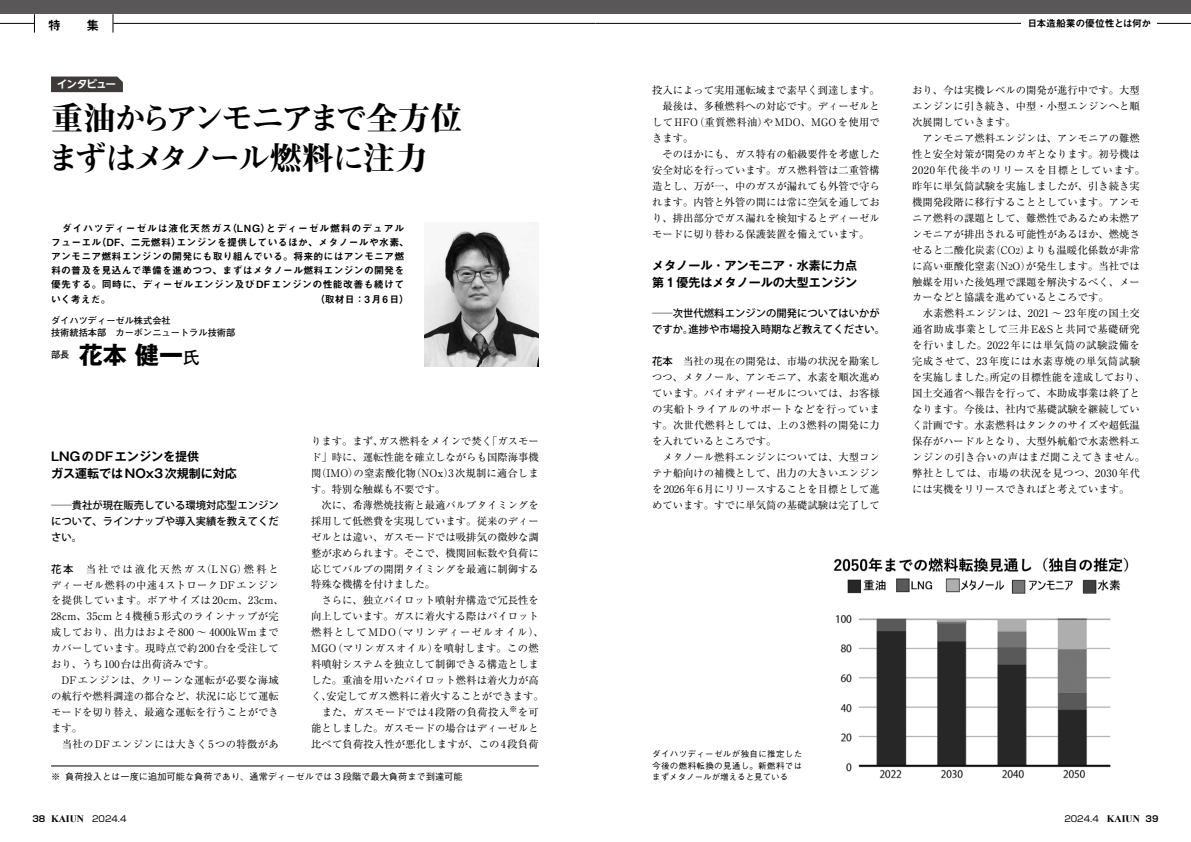
<style>
.page{position:relative;width:1191px;height:842px;background:#fff}
.page>*{position:absolute;margin:0;border:0;box-sizing:border-box;transform-origin:0 0}
.t1{font:32.2px/39.7px "Midashi Min Pr 6 N MA31";letter-spacing:-.08em;color:#000}
.t2{font:700 24.1px "Gothic MB101 Pr 6 N";color:#000}
.t3{font:12.8px "Midashi Go Pr 6 N MB31";color:#000}
.t4{font:700 12px/17px "Gothic MB101 Pr 6 N De";color:#000}
.t5{font:700 10.6px "UD Shin Go NT Pro De";letter-spacing:-.085em;color:#fff}
.t6{font:10.3px/15.9px "Ryumin Pr 6 N";color:#000}
.t7{font:10.3px/15.9px "Ryumin Pr 6 N";letter-spacing:.025em;color:#000}
.t8{font:500 10.3px/15.9px "Koz Go Pr 6 N";color:#000;text-align:justify}
.t9{font:9.9px/14.2px "Midashi Go Pr 6 N MB31";letter-spacing:.02em;color:#000}
.t10{font:9.9px "Midashi Go Pr 6 N MB31";letter-spacing:-.03em;color:#000}
.t11{font:500 9.2px "Gothic BBB Pr 6 N";color:#000}
.t12{font:700 9.2px/12.1px "Futo Go B101 Pro";color:#000}
.t13{font:500 8.5px/11.3px "Gothic BBB Pr 6 N";letter-spacing:.04em;color:#000;text-align:justify}
.t14{font:8.5px "Shin Go Pr 6 N";color:#000}
.s1{font-family:"Futo Go B101 Pro";font-size:17px}
.s2{font-family:"Koz Go Pr 6 N";font-weight:500}
.s3{font-size:8.3px}
.s4{font-family:"Shin Go Pr 6 N De";font-weight:700}
.s5{font-family:"Times New Roman";font-weight:700;font-size:9.9px}
</style>
<div class="page">
<hr style="left:0;top:23px;width:34px;height:1px;background:#000">
<hr style="left:595px;top:23px;width:596px;height:1px;background:#000">
<svg style="left:34px;top:14px;width:1px;height:19px"></svg>
<svg style="left:113px;top:14px;width:1px;height:19px"></svg>
<hr style="left:113px;top:23px;width:482px;height:1px;background:#000">
<div style="left:0;top:0;width:595px;height:14px;background:#595757"></div>
<div style="left:595px;top:0;width:596px;height:14px;background:#595757"></div>
<div style="left:1021px;top:18px;width:136px;height:10px;background:#fff"></div>
<svg style="left:51px;top:77px;width:72px;height:15px"></svg>
<img style="left:425px;top:230px;width:114px;height:136px">
<hr style="left:51px;top:766px;width:488px;height:1px;background:#000">
<img style="left:833px;top:557px;width:296px;height:222px">
<p class="t3" style="left:48px;top:15px;width:14px">特</p>
<p class="t3" style="left:86px;top:15px;width:14px">集</p>
<p class="t10" style="left:1027px;top:15px;width:125px">日本造船業の優位性とは何か</p>
<p class="t5" style="left:57px;top:76px;width:61px">インタビュー</p>
<h1 class="t1" style="left:47px;top:98px;width:417px">重油からアンモニアまで全方位まずはメタノール燃料に注力</h1>
<p class="t9" style="left:51px;top:220px;width:360px">　ダイハツディーゼルは液化天然ガス（LNG）とディーゼル燃料のデュアルフューエル（DF、二元燃料）エンジンを提供しているほか、メタノールや水素、アンモニア燃料エンジンの開発にも取り組んでいる。将来的にはアンモニア燃料の普及を見込んで準備を進めつつ、まずはメタノール燃料エンジンの開発を優先する。同時に、ディーゼルエンジン及びDFエンジンの性能改善も続けていく考えだ。</p>
<p class="t9" style="left:315px;top:291px;width:96px">（取材日：3月6日）</p>
<p class="t12" style="left:51px;top:313px;width:186px">ダイハツディーゼル株式会社<br>技術統括本部　カーボンニュートラル技術部</p>
<p class="t12" style="left:51px;top:347px;width:29px">部長　</p>
<h2 class="t2" style="left:79px;top:334px;width:123px">花本 健一<span class="s1">氏</span></h2>
<p class="t4" style="left:51px;top:447px;width:187px">LNGのDFエンジンを提供<br>ガス運転ではNOx3次規制に対応</p>
<p class="t8" style="left:51px;top:497px;width:229px">――貴社が現在販売している環境対応型エンジンについて、ラインナップや導入実績を教えてください。</p>
<p class="t7" style="left:51px;top:560px;width:234px"><span class="s2">花本</span>　当社では液化天然ガス（LNG）燃料とディーゼル燃料の中速4ストロークDFエンジンを提供しています。ボアサイズは20cm、23cm、<br>28cm、35cmと4機種5形式のラインナップが完成しており、出力はおよそ800 ～ 4000kWmまでカバーしています。現時点で約200台を受注しており、うち100台は出荷済みです。<br>　DFエンジンは、クリーンな運転が必要な海域の航行や燃料調達の都合など、状況に応じて運転モードを切り替え、最適な運転を行うことができます。<br>　当社のDFエンジンには大きく5つの特徴があ</p>
<p class="t6" style="left:311px;top:433px;width:234px">ります。まず、ガス燃料をメインで焚く「ガスモード」時に、運転性能を確立しながらも国際海事機関（IMO）の窒素酸化物（NOx）3次規制に適合します。特別な触媒も不要です。<br>　次に、希薄燃焼技術と最適バルブタイミングを採用して低燃費を実現しています。従来のディーゼルとは違い、ガスモードでは吸排気の微妙な調整が求められます。そこで、機関回転数や負荷に応じてバルブの開閉タイミングを最適に制御する特殊な機構を付けました。<br>　さらに、独立パイロット噴射弁構造で冗長性を向上しています。ガスに着火する際はパイロット燃料としてMDO（マリンディーゼルオイル）、<br>MGO（マリンガスオイル）を噴射します。この燃料噴射システムを独立して制御できる構造としました。重油を用いたパイロット燃料は着火力が高く、安定してガス燃料に着火することができます。　また、ガスモードでは4段階の負荷投入<sup>※</sup>を可能としました。ガスモードの場合はディーゼルと比べて負荷投入性が悪化しますが、この4段負荷</p>
<p class="t11" style="left:51px;top:769px;width:413px">※ 負荷投入とは一度に追加可能な負荷であり、通常ディーゼルでは 3 段階で最大負荷まで到達可能</p>
<p class="t6" style="left:652px;top:82px;width:229px">投入によって実用運転域まで素早く到達します。　最後は、多種燃料への対応です。ディーゼルとしてHFO（重質燃料油）やMDO、MGOを使用できます。<br>　そのほかにも、ガス特有の船級要件を考慮した安全対応を行っています。ガス燃料管は二重管構造とし、万が一、中のガスが漏れても外管で守られます。内管と外管の間には常に空気を通しており、排出部分でガス漏れを検知するとディーゼルモードに切り替わる保護装置を備えています。</p>
<p class="t4" style="left:652px;top:256px;width:206px">メタノール・アンモニア・水素に力点第1優先はメタノールの大型エンジン</p>
<p class="t8" style="left:652px;top:306px;width:234px">――次世代燃料エンジンの開発についてはいかがですか。進捗や市場投入時期など教えてください。</p>
<p class="t6" style="left:652px;top:353px;width:229px"><span class="s2">花本</span>　当社の現在の開発は、市場の状況を勘案しつつ、メタノール、アンモニア、水素を順次進めています。バイオディーゼルについては、お客様の実船トライアルのサポートなどを行っています。次世代燃料としては、上の3燃料の開発に力を入れているところです。<br>　メタノール燃料エンジンについては、大型コンテナ船向けの補機として、出力の大きいエンジンを2026年6月にリリースすることを目標として進めています。すでに単気筒の基礎試験は完了して</p>
<p class="t6" style="left:912px;top:82px;width:234px">おり、今は実機レベルの開発が進行中です。大型エンジンに引き続き、中型・小型エンジンへと順次展開していきます。<br>　アンモニア燃料エンジンは、アンモニアの難燃性と安全対策が開発のカギとなります。初号機は<br>2020年代後半のリリースを目標としています。昨年に単気筒試験を実施しましたが、引き続き実機開発段階に移行することとしています。アンモニア燃料の課題として、難燃性であるため未燃アンモニアが排出される可能性があるほか、燃焼させると二酸化炭素（CO<span class="s3">2</span>）よりも温暖化係数が非常に高い亜酸化窒素（N<span class="s3">2</span>O）が発生します。当社では触媒を用いた後処理で課題を解決するべく、メーカーなどと協議を進めているところです。<br>　水素燃料エンジンは、2021 ～ 23年度の国土交通省助成事業として三井E&amp;Sと共同で基礎研究を行いました。2022年には単気筒の試験設備を完成させて、23年度には水素専焼の単気筒試験を実施しました。所定の目標性能を達成しており、国土交通省へ報告を行って、本助成事業は終了となります。今後は、社内で基礎試験を継続していく計画です。水素燃料はタンクのサイズや超低温保存がハードルとなり、大型外航船で水素燃料エンジンの引き合いの声はまだ聞こえてきません。弊社としては、市場の状況を見つつ、2030年代には実機をリリースできればと考えています。</p>
<p class="t13" style="left:652px;top:748px;width:152px">ダイハツディーゼルが独自に推定した今後の燃料転換の見通し。新燃料ではまずメタノールが増えると見ている</p>
<p class="t14" style="left:32px;top:812px;width:96px"><span class="s4">38</span> <span class="s5">KAIUN</span> 2024.4</p>
<p class="t14" style="left:1064px;top:812px;width:96px">2024.4 <span class="s5">KAIUN</span> <span class="s4">39</span></p>
</div>
